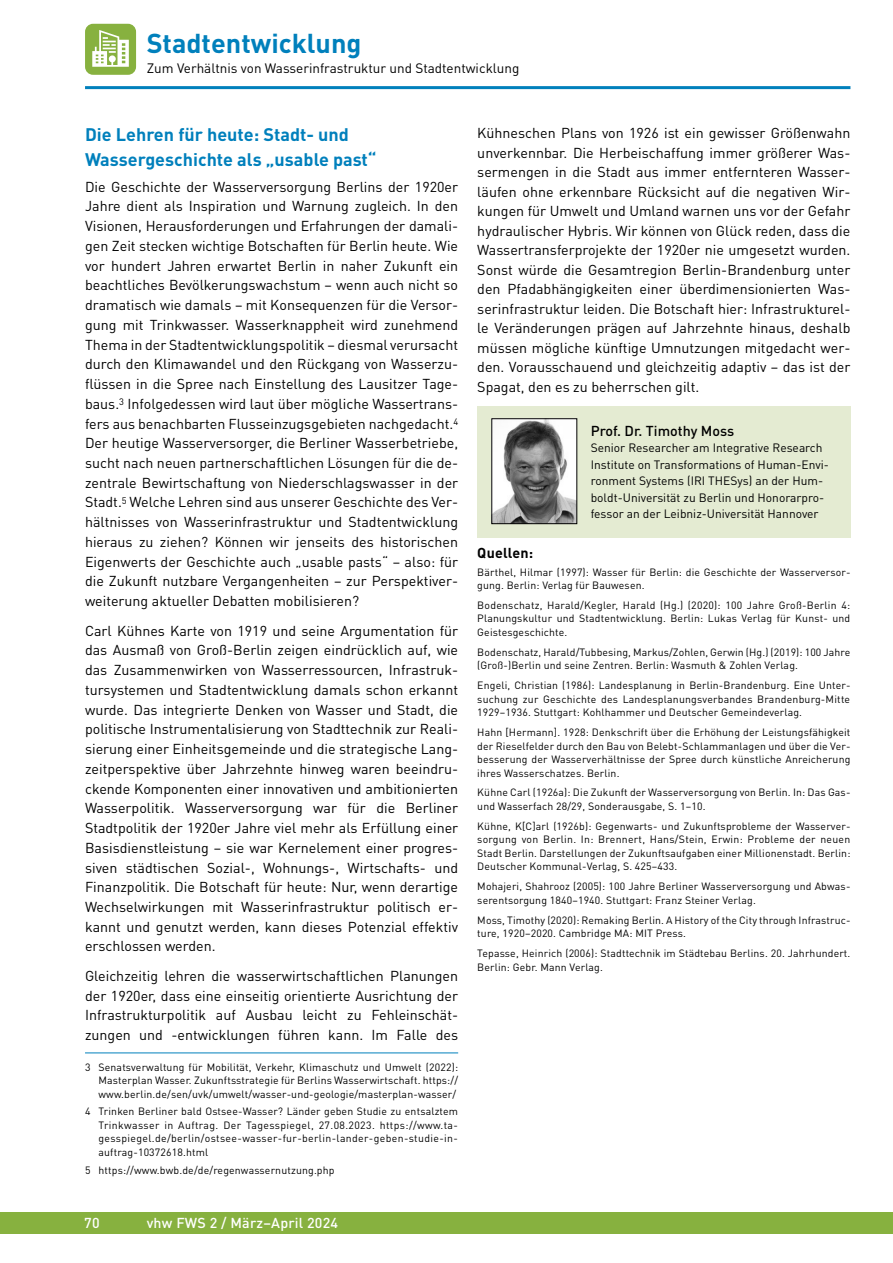
<style>
.page{position:relative;width:893px;height:1263px;background:#fff}
.page>*{position:absolute;margin:0;border:0;box-sizing:border-box;transform-origin:0 0}
.t1{font:700 27px "DIN Pro";color:#0080bc}
.t2{font:700 18px/24.3px "DIN Pro";color:#0080bc}
.t3{font:14.25px/19.8px "DIN Pro";color:#000;text-align:justify}
.t4{font:500 14.25px "DIN Pro";letter-spacing:.015em;color:#fff}
.t5{font:500 14.25px "DIN Pro";color:#000}
.t6{font:700 14.25px "DIN Pro";letter-spacing:.015em;color:#000}
.t7{font:13.5px "DIN Pro";color:#000}
.t8{font:12px/16.5px "DIN Pro";color:#000}
.t9{font:10.5px/13.5px "DIN Pro";letter-spacing:.015em;color:#000}
</style>
<div class="page">
<div style="left:0;top:1212px;width:893px;height:21px;background:#87b13f"></div>
<hr style="left:85px;top:86px;width:765px;height:3px;background:#0080bc">
<div style="left:85px;top:24px;width:51px;height:51px;background:#87b13f;border-radius:8px"></div>
<svg style="left:92px;top:30px;width:37px;height:37px"></svg>
<div style="left:477px;top:406px;width:373px;height:131px;background:#e4ebd2"></div>
<img style="left:493px;top:420px;width:82px;height:102px">
<div style="left:491px;top:418px;width:86px;height:106px;border:1px solid #000"></div>
<hr style="left:85px;top:1053px;width:373px;height:1px;background:#0080bc">
<h1 class="t1" style="left:147px;top:25px;width:216px">Stadtentwicklung</h1>
<p class="t7" style="left:147px;top:59px;width:374px">Zum Verhältnis von Wasserinfrastruktur und Stadtentwicklung</p>
<p class="t2" style="left:85px;top:122px;width:293px">Die Lehren für heute: Stadt- und<br>Wassergeschichte als „usable past“</p>
<p class="t3" style="left:85px;top:176px;width:375px">Die Geschichte der Wasserversorgung Berlins der 1920er Jahre dient als Inspiration und Warnung zugleich. In den Visionen, Herausforderungen und Erfahrungen der damali&shy;gen Zeit stecken wichtige Botschaften für Berlin heute. Wie vor hundert Jahren erwartet Berlin in naher Zukunft ein beachtliches Bevölkerungswachstum – wenn auch nicht so dramatisch wie damals – mit Konsequenzen für die Versor&shy;gung mit Trinkwasser. Wasserknappheit wird zunehmend Thema in der Stadtentwicklungspolitik – diesmal verursacht durch den Klimawandel und den Rückgang von Wasserzu&shy;flüssen in die Spree nach Einstellung des Lausitzer Tage&shy;baus.<sup>3</sup> Infolgedessen wird laut über mögliche Wassertrans&shy;fers aus benachbarten Flusseinzugsgebieten nachgedacht.<sup>4<br></sup>Der heutige Wasserversorger, die Berliner Wasserbetriebe, sucht nach neuen partnerschaftlichen Lösungen für die de&shy;zentrale Bewirtschaftung von Niederschlagswasser in der Stadt.<sup>5</sup> Welche Lehren sind aus unserer Geschichte des Ver&shy;hältnisses von Wasserinfrastruktur und Stadtentwicklung hieraus zu ziehen? Können wir jenseits des historischen Eigenwerts der Geschichte auch „usable pasts“ – also: für die Zukunft nutzbare Vergangenheiten – zur Perspektiver&shy;weiterung aktueller Debatten mobilisieren?</p>
<p class="t3" style="left:85px;top:620px;width:375px">Carl Kühnes Karte von 1919 und seine Argumentation für das Ausmaß von Groß-Berlin zeigen eindrücklich auf, wie das Zusammenwirken von Wasserressourcen, Infrastruk&shy;tursystemen und Stadtentwicklung damals schon erkannt wurde. Das integrierte Denken von Wasser und Stadt, die politische Instrumentalisierung von Stadttechnik zur Reali&shy;sierung einer Einheitsgemeinde und die strategische Lang&shy;zeitperspektive über Jahrzehnte hinweg waren beeindru&shy;ckende Komponenten einer innovativen und ambitionierten Wasserpolitik. Wasserversorgung war für die Berliner Stadtpolitik der 1920er Jahre viel mehr als Erfüllung einer Basisdienstleistung – sie war Kernelement einer progres&shy;siven städtischen Sozial-, Wohnungs-, Wirtschafts- und Finanzpolitik. Die Botschaft für heute: Nur, wenn derartige Wechselwirkungen mit Wasserinfrastruktur politisch er&shy;kannt und genutzt werden, kann dieses Potenzial effektiv erschlossen werden.</p>
<p class="t3" style="left:85px;top:965px;width:375px">Gleichzeitig lehren die wasserwirtschaftlichen Planungen der 1920er, dass eine einseitig orientierte Ausrichtung der Infrastrukturpolitik auf Ausbau leicht zu Fehleinschät&shy;zungen und -entwicklungen führen kann. Im Falle des</p>
<p class="t9" style="left:99px;top:1060px;width:361px;text-align:justify;text-indent:-14px">3 Senatsverwaltung für Mobilität, Verkehr, Klimaschutz und Umwelt (2022):<br>Masterplan Wasser. Zukunftsstrategie für Berlins Wasserwirtschaft. https:// www.berlin.de/sen/uvk/umwelt/wasser-und-geologie/masterplan-wasser/</p>
<p class="t9" style="left:99px;top:1104px;width:361px;text-align:justify;text-indent:-14px">4 Trinken Berliner bald Ostsee-Wasser? Länder geben Studie zu entsalztem Trinkwasser in Auftrag. Der Tagesspiegel, 27.08.2023. https://www.ta&shy;gesspiegel.de/berlin/ostsee-wasser-fur-berlin-lander-geben-studie-in&shy;auftrag-10372618.html</p>
<p class="t9" style="left:85px;top:1163px;width:251px">5 https://www.bwb.de/de/regenwassernutzung.php</p>
<p class="t4" style="left:84px;top:1213px;width:17px">70</p>
<p class="t4" style="left:147px;top:1213px;width:193px">vhw FWS 2 / März–April 2024</p>
<p class="t3" style="left:477px;top:123px;width:375px">Kühneschen Plans von 1926 ist ein gewisser Größenwahn unverkennbar. Die Herbeischaffung immer größerer Was&shy;sermengen in die Stadt aus immer entfernteren Wasser&shy;läufen ohne erkennbare Rücksicht auf die negativen Wir&shy;kungen für Umwelt und Umland warnen uns vor der Gefahr hydraulischer Hybris. Wir können von Glück reden, dass die Wassertransferprojekte der 1920er nie umgesetzt wurden.<br>Sonst würde die Gesamtregion Berlin-Brandenburg unter den Pfadabhängigkeiten einer überdimensionierten Was&shy;serinfrastruktur leiden. Die Botschaft hier: Infrastrukturel&shy;le Veränderungen prägen auf Jahrzehnte hinaus, deshalb müssen mögliche künftige Umnutzungen mitgedacht wer&shy;den. Vorausschauend und gleichzeitig adaptiv – das ist der Spagat, den es zu beherrschen gilt.</p>
<p class="t5" style="left:591px;top:421px;width:145px">Prof. Dr. Timothy Moss</p>
<p class="t8" style="left:591px;top:439px;width:240px">Senior Researcher am Integrative Research Institute on Transformations of Human-Envi&shy;ronment Systems (IRI THESys) an der Hum&shy;boldt-Universität zu Berlin und Honorarpro&shy;fessor an der Leibniz-Universität Hannover</p>
<p class="t6" style="left:477px;top:543px;width:57px">Quellen:</p>
<p class="t9" style="left:477px;top:564px;width:375px">Bärthel, Hilmar (1997): Wasser für Berlin: die Geschichte der Wasserversor&shy;gung. Berlin: Verlag für Bauwesen.</p>
<p class="t9" style="left:477px;top:598px;width:375px;text-align:justify">Bodenschatz, Harald/Kegler, Harald (Hg.) (2020): 100 Jahre Groß-Berlin 4:<br>Planungskultur und Stadtentwicklung. Berlin: Lukas Verlag für Kunst- und Geistesgeschichte.</p>
<p class="t9" style="left:477px;top:645px;width:374px">Bodenschatz, Harald/Tubbesing, Markus/Zohlen, Gerwin (Hg.) (2019): 100 Jahre (Groß-)Berlin und seine Zentren. Berlin: Wasmuth &amp; Zohlen Verlag.</p>
<p class="t9" style="left:477px;top:678px;width:375px;text-align:justify">Engeli, Christian (1986): Landesplanung in Berlin-Brandenburg. Eine Unter&shy;suchung zur Geschichte des Landesplanungsverbandes Brandenburg-Mitte 1929–1936. Stuttgart: Kohlhammer und Deutscher Gemeindeverlag.</p>
<p class="t9" style="left:477px;top:725px;width:375px;text-align:justify">Hahn [Hermann]. 1928: Denkschrift über die Erhöhung der Leistungsfähigkeit der Rieselfelder durch den Bau von Belebt-Schlammanlagen und über die Ver&shy;besserung der Wasserverhältnisse der Spree durch künstliche Anreicherung ihres Wasserschatzes. Berlin.</p>
<p class="t9" style="left:477px;top:785px;width:375px">Kühne Carl (1926a): Die Zukunft der Wasserversorgung von Berlin. In: Das Gas&shy;und Wasserfach 28/29, Sonderausgabe, S. 1–10.</p>
<p class="t9" style="left:477px;top:819px;width:375px;text-align:justify">Kühne, K[C]arl (1926b): Gegenwarts- und Zukunftsprobleme der Wasserver&shy;sorgung von Berlin. In: Brennert, Hans/Stein, Erwin: Probleme der neuen Stadt Berlin. Darstellungen der Zukunftsaufgaben einer Millionenstadt. Berlin:<br>Deutscher Kommunal-Verlag, S. 425–433.</p>
<p class="t9" style="left:477px;top:879px;width:375px">Mohajeri, Shahrooz (2005): 100 Jahre Berliner Wasserversorgung und Abwas&shy;serentsorgung 1840–1940. Stuttgart: Franz Steiner Verlag.</p>
<p class="t9" style="left:477px;top:913px;width:375px">Moss, Timothy (2020): Remaking Berlin. A History of the City through Infrastruc&shy;ture, 1920–2020. Cambridge MA: MIT Press.</p>
<p class="t9" style="left:477px;top:946px;width:375px">Tepasse, Heinrich (2006): Stadttechnik im Städtebau Berlins. 20. Jahrhundert.<br>Berlin: Gebr. Mann Verlag.</p>
</div>
